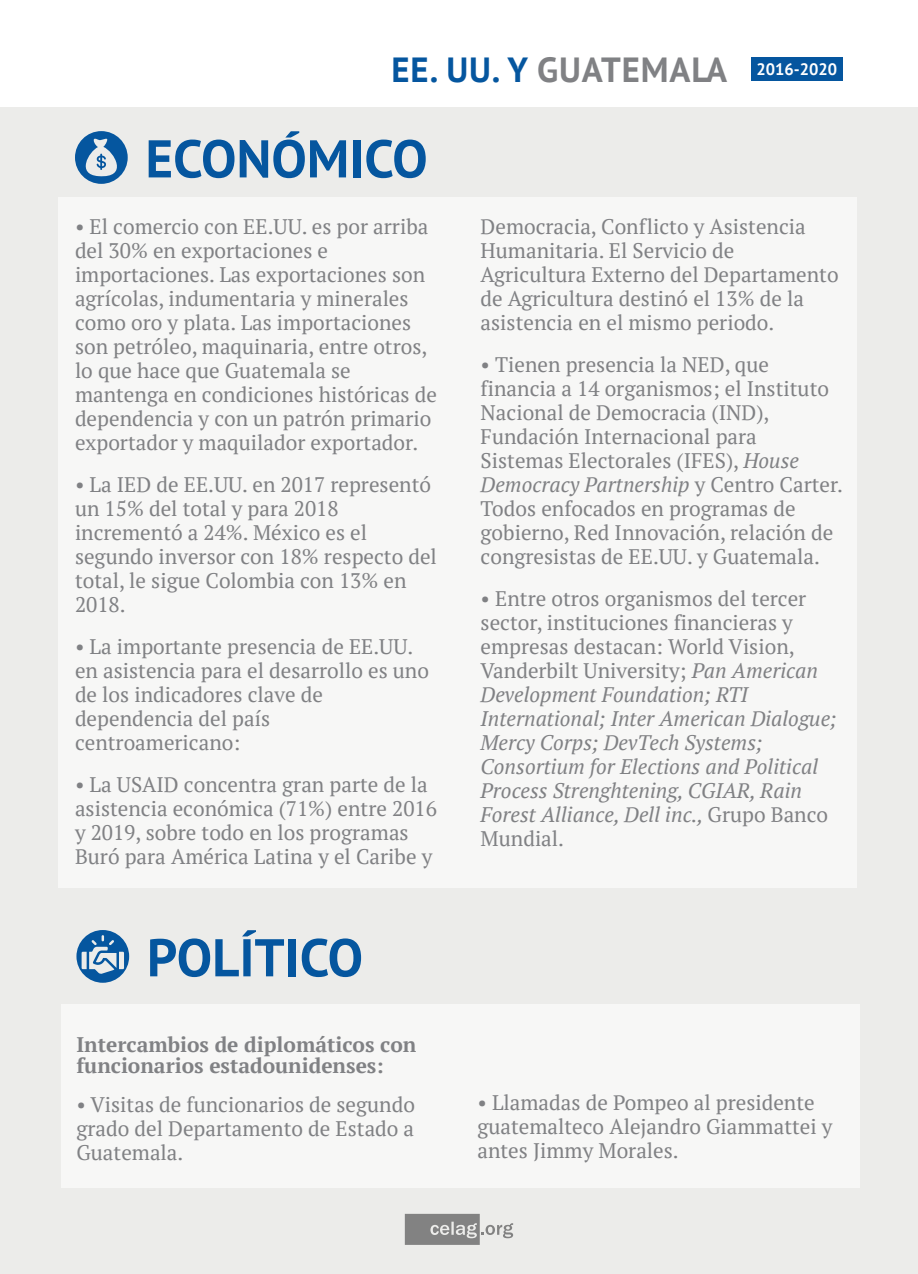
<style>
.page{position:relative;width:918px;height:1274px;background:#fff}
.page>*{position:absolute;margin:0;border:0;box-sizing:border-box;transform-origin:0 0}
.t1{font:700 52.95px "PT Sans";color:#05569f}
.t2{font:700 34.8px "PT Sans";letter-spacing:.025em;color:#808184}
.t3{font:21px/24px "PT Serif";color:#808184}
.t4{font:italic 21px/24px "PT Serif";color:#808184}
.t5{font:700 21px/21px "PT Serif";color:#808184}
.s1{color:#05569f}
.s2{font-style:italic}
.s3{font-style:normal}
</style>
<div class="page">
<div style="left:0;top:108px;width:918px;height:1165px;background:#eaeae8"></div>
<svg style="left:75px;top:131px;width:53px;height:53px"></svg>
<div style="left:58px;top:197px;width:799px;height:690px;background:#f7f7f6"></div>
<svg style="left:76px;top:930px;width:53px;height:52px"></svg>
<div style="left:61px;top:1004px;width:798px;height:183px;background:#f7f7f6"></div>
<svg style="left:405px;top:1213px;width:108px;height:31px"></svg>
<div style="left:752px;top:57px;width:91px;height:24px;background:#05569f"></div>
<h2 class="t2" style="left:392px;top:47px;width:447px"><span class="s1">EE. UU. Y</span> GUATEMALA <sup>2016-2020</sup></h2>
<h1 class="t1" style="left:145px;top:123px;width:284px">ECONÓMICO</h1>
<p class="t3" style="left:75px;top:214px;width:364px">• El comercio con EE.UU. es por arriba del 30% en exportaciones e importaciones. Las exportaciones son agrícolas, indumentaria y minerales como oro y plata. Las importaciones son petróleo, maquinaria, entre otros, lo que hace que Guatemala se mantenga en condiciones históricas de dependencia y con un patrón primario exportador y maquilador exportador.</p>
<p class="t3" style="left:75px;top:472px;width:363px">• La IED de EE.UU. en 2017 representó un 15% del total y para 2018 incrementó a 24%. México es el segundo inversor con 18% respecto del total, le sigue Colombia con 13% en<br>2018.</p>
<p class="t3" style="left:75px;top:634px;width:356px">• La importante presencia de EE.UU. en asistencia para el desarrollo es uno de los indicadores clave de dependencia del país centroamericano:</p>
<p class="t3" style="left:75px;top:772px;width:363px">• La USAID concentra gran parte de la asistencia económica (71%) entre 2016 y 2019, sobre todo en los programas Buró para América Latina y el Caribe y</p>
<h1 class="t1" style="left:147px;top:922px;width:218px">POLÍTICO</h1>
<p class="t3" style="left:481px;top:214px;width:360px">Democracia, Conflicto y Asistencia Humanitaria. El Servicio de Agricultura Externo del Departamento de Agricultura destinó el 13% de la asistencia en el mismo periodo.</p>
<p class="t3" style="left:481px;top:352px;width:364px">• Tienen presencia la NED, que financia a 14 organismos; el Instituto Nacional de Democracia (IND), Fundación Internacional para Sistemas Electorales (IFES), <span class="s2">House Democracy Partnership</span> y Centro Carter.<br>Todos enfocados en programas de gobierno, Red Innovación, relación de congresistas de EE.UU. y Guatemala.</p>
<p class="t4" style="left:481px;top:586px;width:358px"><span class="s3">• Entre otros organismos del tercer sector, instituciones financieras y empresas destacan: World Vision, Vanderbilt University;</span> Pan American Development Foundation; RTI International; Inter American Dialogue; Mercy Corps; DevTech Systems; Consortium for Elections and Political Process Strenghtening, CGIAR, Rain Forest Alliance, Dell inc., <span class="s3">Grupo Banco Mundial.</span></p>
<p class="t5" style="left:76px;top:1033px;width:341px">Intercambios de diplomáticos con funcionarios estadounidenses:</p>
<p class="t3" style="left:76px;top:1091px;width:340px;text-align:justify">• Visitas de funcionarios de segundo grado del Departamento de Estado a Guatemala.</p>
<p class="t3" style="left:477px;top:1090px;width:357px">• Llamadas de Pompeo al presidente guatemalteco Alejandro Giammattei y antes Jimmy Morales.</p>
</div>
